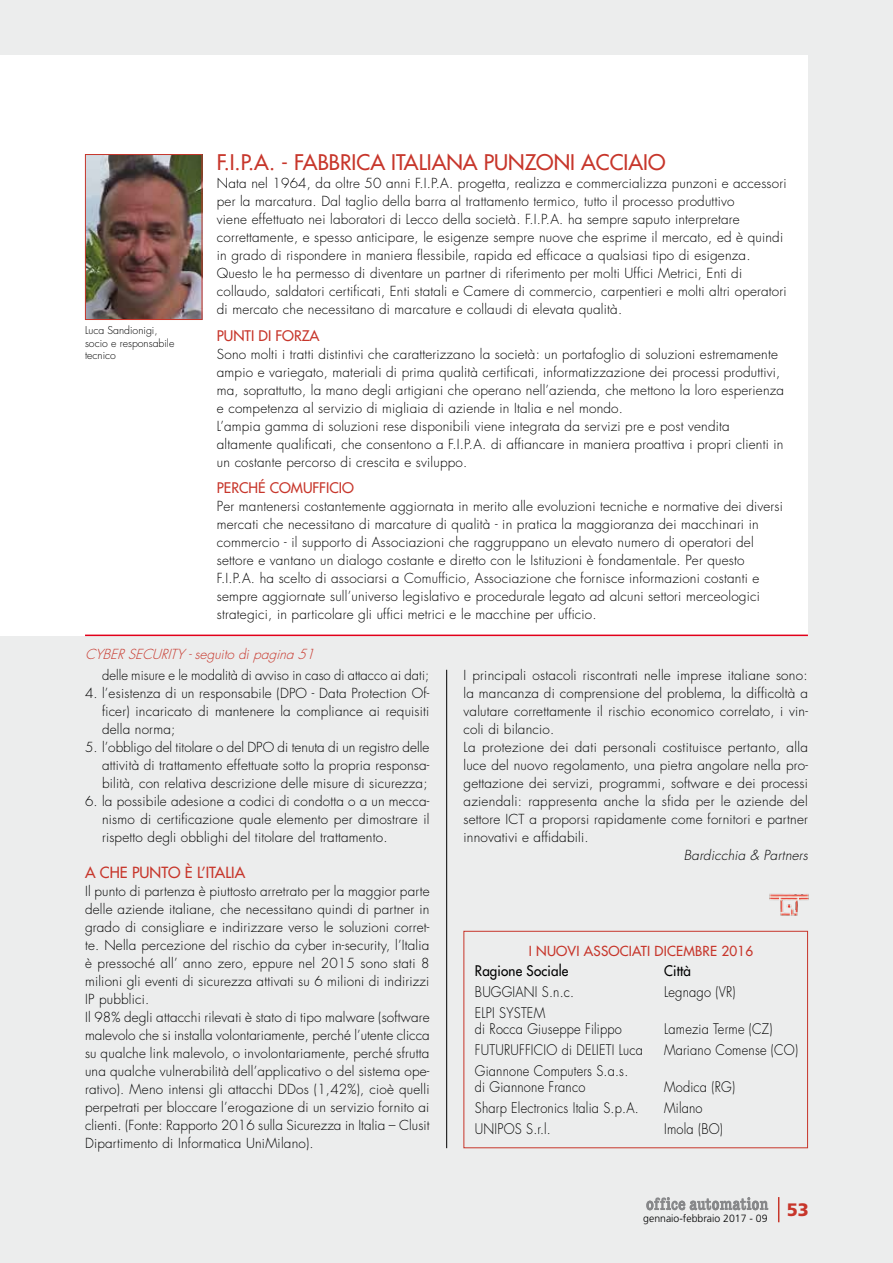
<style>
.page{position:relative;width:893px;height:1263px;background:#eceded}
.page>*{position:absolute;margin:0;border:0;box-sizing:border-box;transform-origin:0 0}
.t1{font:21px "Futura";color:#c7362b}
.t2{font:900 18px "Frutiger";color:#c7362b}
.t3{font:15px "Futura";color:#c7362b}
.t4{font:300 14.25px/16.5px "Futura";letter-spacing:.015em;color:#000;scale:.9 1}
.t5{font:14.25px "Futura";color:#c7362b}
.t6{font:14.25px "Futura";letter-spacing:.015em;color:#000;scale:.94 1}
.t7{font:300 13.5px/18px "Futura";letter-spacing:.015em;color:#000}
.t8{font:300 13.5px "Futura";letter-spacing:.015em;color:#000;scale:.96 1}
.t9{font:italic 300 13.5px "Futura";color:#c7362b}
.t10{font:13.5px "Futura";letter-spacing:.015em;color:#c7362b}
.t11{font:italic 300 13.5px "Futura";letter-spacing:.015em;color:#000}
.t12{font:300 10.5px/12px "Futura";color:#000}
.t13{font:300 10.5px "Frutiger";color:#000}
</style>
<div class="page">
<div style="left:0;top:55px;width:808px;height:580px;background:#fff"></div>
<img style="left:87px;top:156px;width:113px;height:162px">
<div style="left:85px;top:154px;width:117px;height:166px;border:1px solid #c7362b"></div>
<svg style="left:646px;top:1197px;width:122px;height:13px"></svg>
<svg style="left:778px;top:1197px;width:1px;height:25px"></svg>
<hr style="left:85px;top:635px;width:723px;height:1px;background:#e2001a">
<img style="left:769px;top:893px;width:40px;height:23px">
<div style="left:463px;top:931px;width:345px;height:217px;border:1px solid #c7362b"></div>
<hr style="left:446px;top:670px;width:1px;height:478px;background:#000">
<p class="t12" style="left:85px;top:325px;width:91px">Luca Sandionigi, socio e responsabile tecnico</p>
<h1 class="t1" style="left:217px;top:149px;width:450px">F.I.P.A. - FABBRICA ITALIANA PUNZONI ACCIAIO</h1>
<p class="t7" style="left:217px;top:175px;width:571px">Nata nel 1964, da oltre 50 anni F.I.P.A. progetta, realizza e commercializza punzoni e accessori per la marcatura. Dal taglio della barra al trattamento termico, tutto il processo produttivo<br>viene effettuato nei laboratori di Lecco della società. F.I.P.A. ha sempre saputo interpretare correttamente, e spesso anticipare, le esigenze sempre nuove che esprime il mercato, ed è quindi in grado di rispondere in maniera flessibile, rapida ed efficace a qualsiasi tipo di esigenza.<br>Questo le ha permesso di diventare un partner di riferimento per molti Uffici Metrici, Enti di collaudo, saldatori certificati, Enti statali e Camere di commercio, carpentieri e molti altri operatori di mercato che necessitano di marcature e collaudi di elevata qualità.</p>
<p class="t5" style="left:217px;top:326px;width:104px">PUNTI DI FORZA</p>
<p class="t7" style="left:217px;top:345px;width:569px">Sono molti i tratti distintivi che caratterizzano la società: un portafoglio di soluzioni estremamente ampio e variegato, materiali di prima qualità certificati, informatizzazione dei processi produttivi, ma, soprattutto, la mano degli artigiani che operano nell’azienda, che mettono la loro esperienza e competenza al servizio di migliaia di aziende in Italia e nel mondo.<br>L’ampia gamma di soluzioni rese disponibili viene integrata da servizi pre e post vendita altamente qualificati, che consentono a F.I.P.A. di affiancare in maniera proattiva i propri clienti in un costante percorso di crescita e sviluppo.</p>
<p class="t5" style="left:217px;top:479px;width:139px">PERCHÉ COMUFFICIO</p>
<p class="t7" style="left:217px;top:498px;width:568px">Per mantenersi costantemente aggiornata in merito alle evoluzioni tecniche e normative dei diversi mercati che necessitano di marcature di qualità - in pratica la maggioranza dei macchinari in commercio - il supporto di Associazioni che raggruppano un elevato numero di operatori del settore e vantano un dialogo costante e diretto con le Istituzioni è fondamentale. Per questo F.I.P.A. ha scelto di associarsi a Comufficio, Associazione che fornisce informazioni costanti e sempre aggiornate sull’universo legislativo e procedurale legato ad alcuni settori merceologici strategici, in particolare gli uffici metrici e le macchine per ufficio.</p>
<p class="t9" style="left:85px;top:645px;width:233px">CYBER SECURITY - seguito di pagina 51</p>
<p class="t8" style="left:102px;top:667px;width:342px">delle misure e le modalità di avviso in caso di attacco ai dati;</p>
<p class="t7" style="left:102px;top:684px;width:329px;text-align:justify;text-indent:-17px">4. l’esistenza di un responsabile (DPO - Data Protection Of&shy;ficer) incaricato di mantenere la compliance ai requisiti della norma;</p>
<p class="t7" style="left:102px;top:738px;width:329px;text-align:justify;text-indent:-17px">5. l’obbligo del titolare o del DPO di tenuta di un registro delle attività di trattamento effettuate sotto la propria responsa&shy;bilità, con relativa descrizione delle misure di sicurezza;</p>
<p class="t7" style="left:102px;top:792px;width:329px;text-align:justify;text-indent:-17px">6. la possibile adesione a codici di condotta o a un mecca&shy;nismo di certificazione quale elemento per dimostrare il rispetto degli obblighi del titolare del trattamento.</p>
<p class="t3" style="left:85px;top:863px;width:162px">A CHE PUNTO È L’ITALIA</p>
<p class="t7" style="left:85px;top:882px;width:346px">Il punto di partenza è piuttosto arretrato per la maggior parte delle aziende italiane, che necessitano quindi di partner in grado di consigliare e indirizzare verso le soluzioni corret&shy;te. Nella percezione del rischio da cyber in-security, l’Italia è pressoché all’ anno zero, eppure nel 2015 sono stati 8 milioni gli eventi di sicurezza attivati su 6 milioni di indirizzi IP pubblici.<br>Il 98% degli attacchi rilevati è stato di tipo malware (software malevolo che si installa volontariamente, perché l’utente clicca su qualche link malevolo, o involontariamente, perché sfrutta una qualche vulnerabilità dell’applicativo o del sistema ope&shy;rativo). Meno intensi gli attacchi DDos (1,42%), cioè quelli perpetrati per bloccare l’erogazione di un servizio fornito ai clienti. (Fonte: Rapporto 2016 sulla Sicurezza in Italia – Clusit Dipartimento di Informatica UniMilano).</p>
<p class="t7" style="left:463px;top:666px;width:346px">I principali ostacoli riscontrati nelle imprese italiane sono: la mancanza di comprensione del problema, la difficoltà a valutare correttamente il rischio economico correlato, i vin&shy;coli di bilancio.<br>La protezione dei dati personali costituisce pertanto, alla luce del nuovo regolamento, una pietra angolare nella pro&shy;gettazione dei servizi, programmi, software e dei processi aziendali: rappresenta anche la sfida per le aziende del settore ICT a proporsi rapidamente come fornitori e partner innovativi e affidabili.</p>
<p class="t11" style="left:684px;top:847px;width:126px">Bardicchia &amp; Partners</p>
<p class="t10" style="left:529px;top:942px;width:226px">I NUOVI ASSOCIATI DICEMBRE 2016</p>
<p class="t6" style="left:475px;top:962px;width:101px">Ragione Sociale</p>
<p class="t6" style="left:664px;top:962px;width:30px">Città</p>
<p class="t4" style="left:475px;top:984px;width:112px">BUGGIANI S.n.c.</p>
<p class="t4" style="left:664px;top:984px;width:81px">Legnago (VR)</p>
<p class="t4" style="left:475px;top:1005px;width:165px">ELPI SYSTEM<br>di Rocca Giuseppe Filippo</p>
<p class="t4" style="left:664px;top:1021px;width:122px">Lamezia Terme (CZ)</p>
<p class="t4" style="left:475px;top:1042px;width:188px">FUTURUFFICIO di DELIETI Luca</p>
<p class="t4" style="left:664px;top:1042px;width:150px">Mariano Comense (CO)</p>
<p class="t4" style="left:475px;top:1063px;width:172px">Giannone Computers S.a.s. di Giannone Franco</p>
<p class="t4" style="left:664px;top:1079px;width:80px">Modica (RG)</p>
<p class="t4" style="left:475px;top:1100px;width:184px">Sharp Electronics Italia S.p.A.</p>
<p class="t4" style="left:664px;top:1100px;width:44px">Milano</p>
<p class="t4" style="left:475px;top:1121px;width:86px">UNIPOS S.r.l.</p>
<p class="t4" style="left:664px;top:1121px;width:67px">Imola (BO)</p>
<p class="t13" style="left:643px;top:1212px;width:126px">gennaio-febbraio 2017 - 09</p>
<h2 class="t2" style="left:787px;top:1198px;width:24px">53</h2>
</div>
